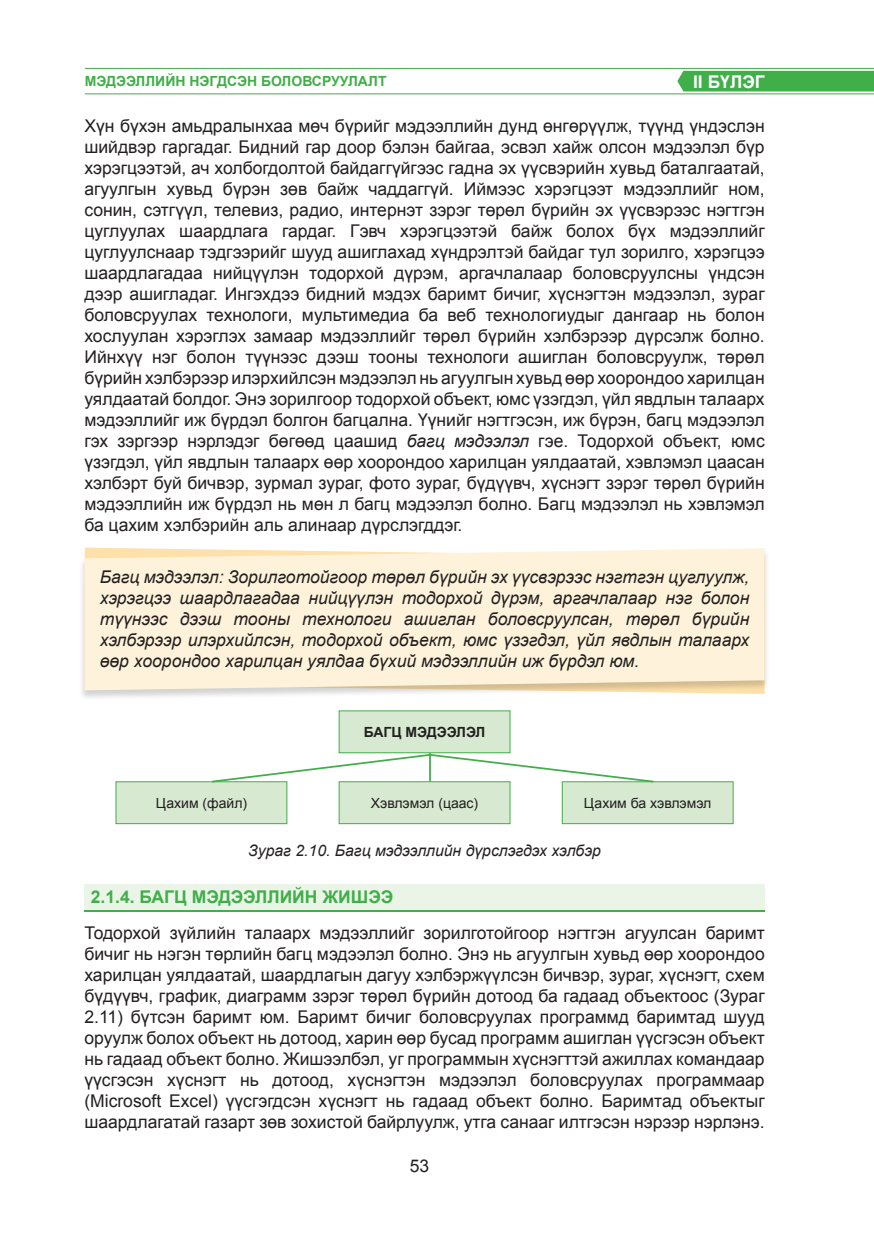
<style>
.page{position:relative;width:874px;height:1241px;background:#fff}
.page>*{position:absolute;margin:0;border:0;box-sizing:border-box;transform-origin:0 0}
.TEXT{font:17.5px/21px "Mogul Arial";color:#231f20;text-align:justify}
.TEXT-2{font:italic 17.5px/21px "Mogul Arial";color:#231f20;text-align:justify}
.jijig_garchig{font:700 17.5px "Mogul Arial";color:#40ae49}
.t1{font:700 17.5px "Mogul Arial";color:#fff}
.zurag{font:italic 15.75px "Mogul Arial";color:#231f20}
.TEXT-3{font:14px "Mogul Arial";color:#231f20}
.t2{font:700 14px "Mogul Arial";color:#40ae49}
.TEXT-4{font:700 14px "Mogul Arial";color:#231f20}
.s1{font-style:italic}
</style>
<div class="page">
<hr style="left:85px;top:68px;width:788px;height:1px;background:#40ae49">
<hr style="left:85px;top:93px;width:788px;height:1px;background:#40ae49">
<div style="left:677px;top:71px;width:196px;height:20px;background:#40ae49"></div>
<div style="left:79px;top:547px;width:690px;height:153px;background:#231f20;opacity:.2"></div>
<svg style="left:84px;top:548px;width:680px;height:142px;background:#fcf1d7"></svg>
<div style="left:116px;top:781px;width:171px;height:42px;background:#d8e9d2"></div>
<div style="left:115px;top:781px;width:172px;height:43px;border:1px solid #40ae49"></div>
<div style="left:339px;top:781px;width:170px;height:42px;background:#d8e9d2"></div>
<div style="left:338px;top:781px;width:172px;height:43px;border:1px solid #40ae49"></div>
<div style="left:339px;top:710px;width:170px;height:42px;background:#d8e9d2"></div>
<div style="left:338px;top:710px;width:172px;height:43px;border:1px solid #40ae49"></div>
<div style="left:562px;top:781px;width:170px;height:42px;background:#d8e9d2"></div>
<div style="left:561px;top:781px;width:172px;height:43px;border:1px solid #40ae49"></div>
<svg style="left:210px;top:753px;width:445px;height:30px"></svg>
<div style="left:84px;top:884px;width:680px;height:26px;background:#eaf4e7"></div>
<hr style="left:84px;top:910px;width:680px;height:1px;background:#40ae49">
<p class="t2" style="left:85px;top:71px;width:303px">МЭДЭЭЛЛИЙН НЭГДСЭН БОЛОВСРУУЛАЛТ</p>
<p class="t1" style="left:692px;top:70px;width:73px">II БҮЛЭГ</p>
<p class="TEXT" style="left:84px;top:115px;width:681px">Хүн бүхэн амьдралынхаа мөч бүрийг мэдээллийн дунд өнгөрүүлж, түүнд үндэслэн шийдвэр гаргадаг. Бидний гар доор бэлэн байгаа, эсвэл хайж олсон мэдээлэл бүр хэрэгцээтэй, ач холбогдолтой байдаггүйгээс гадна эх үүсвэрийн хувьд баталгаатай, агуулгын хувьд бүрэн зөв байж чаддаггүй. Иймээс хэрэгцээт мэдээллийг ном, сонин, сэтгүүл, телевиз, радио, интернэт зэрэг төрөл бүрийн эх үүсвэрээс нэгтгэн цуглуулах шаардлага гардаг. Гэвч хэрэгцээтэй байж болох бүх мэдээллийг цуглуулснаар тэдгээрийг шууд ашиглахад хүндрэлтэй байдаг тул зорилго, хэрэгцээ шаардлагадаа нийцүүлэн тодорхой дүрэм, аргачлалаар боловсруулсны үндсэн дээр ашигладаг. Ингэхдээ бидний мэдэх баримт бичиг, хүснэгтэн мэдээлэл, зураг боловсруулах технологи, мультимедиа ба веб технологиудыг дангаар нь болон хослуулан хэрэглэх замаар мэдээллийг төрөл бүрийн хэлбэрээр дүрсэлж болно.<br>Ийнхүү нэг болон түүнээс дээш тооны технологи ашиглан боловсруулж, төрөл бүрийн хэлбэрээр илэрхийлсэн мэдээлэл нь агуулгын хувьд өөр хоорондоо харилцан уялдаатай болдог. Энэ зорилгоор тодорхой объект, юмс үзэгдэл, үйл явдлын талаарх мэдээллийг иж бүрдэл болгон багцална. Үүнийг нэгтгэсэн, иж бүрэн, багц мэдээлэл гэх зэргээр нэрлэдэг бөгөөд цаашид <span class="s1">багц мэдээлэл</span> гэе. Тодорхой объект, юмс үзэгдэл, үйл явдлын талаарх өөр хоорондоо харилцан уялдаатай, хэвлэмэл цаасан хэлбэрт буй бичвэр, зурмал зураг, фото зураг, бүдүүвч, хүснэгт зэрэг төрөл бүрийн мэдээллийн иж бүрдэл нь мөн л багц мэдээлэл болно. Багц мэдээлэл нь хэвлэмэл ба цахим хэлбэрийн аль алинаар дүрслэгддэг.</p>
<p class="TEXT-2" style="left:100px;top:566px;width:650px">Багц мэдээлэл: Зорилготойгоор төрөл бүрийн эх үүсвэрээс нэгтгэн цуглуулж, хэрэгцээ шаардлагадаа нийцүүлэн тодорхой дүрэм, аргачлалаар нэг болон түүнээс дээш тооны технологи ашиглан боловсруулсан, төрөл бүрийн хэлбэрээр илэрхийлсэн, тодорхой объект, юмс үзэгдэл, үйл явдлын талаарх өөр хоорондоо харилцан уялдаа бүхий мэдээллийн иж бүрдэл юм.</p>
<p class="TEXT-4" style="left:363px;top:722px;width:123px">БАГЦ МЭДЭЭЛЭЛ</p>
<p class="TEXT-3" style="left:583px;top:793px;width:129px">Цахим ба хэвлэмэл</p>
<p class="zurag" style="left:248px;top:840px;width:354px">Зураг 2.10. Багц мэдээллийн дүрслэгдэх хэлбэр</p>
<p class="jijig_garchig" style="left:91px;top:885px;width:304px">2.1.4. БАГЦ МЭДЭЭЛЛИЙН ЖИШЭЭ</p>
<p class="TEXT" style="left:84px;top:922px;width:681px">Тодорхой зүйлийн талаарх мэдээллийг зорилготойгоор нэгтгэн агуулсан баримт бичиг нь нэгэн төрлийн багц мэдээлэл болно. Энэ нь агуулгын хувьд өөр хоорондоо харилцан уялдаатай, шаардлагын дагуу хэлбэржүүлсэн бичвэр, зураг, хүснэгт, схем бүдүүвч, график, диаграмм зэрэг төрөл бүрийн дотоод ба гадаад объектоос (Зураг 2.11) бүтсэн баримт юм. Баримт бичиг боловсруулах программд баримтад шууд оруулж болох объект нь дотоод, харин өөр бусад программ ашиглан үүсгэсэн объект нь гадаад объект болно. Жишээлбэл, уг программын хүснэгттэй ажиллах командаар үүсгэсэн хүснэгт нь дотоод, хүснэгтэн мэдээлэл боловсруулах программаар (Microsoft Excel) үүсгэгдсэн хүснэгт нь гадаад объект болно. Баримтад объектыг шаардлагатай газарт зөв зохистой байрлуулж, утга санааг илтгэсэн нэрээр нэрлэнэ.</p>
<p class="TEXT-3" style="left:156px;top:793px;width:93px">Цахим (файл)</p>
<p class="TEXT-3" style="left:370px;top:793px;width:109px">Хэвлэмэл (цаас)</p>
<p class="TEXT" style="left:409px;top:1155px;width:21px">53</p>
</div>
